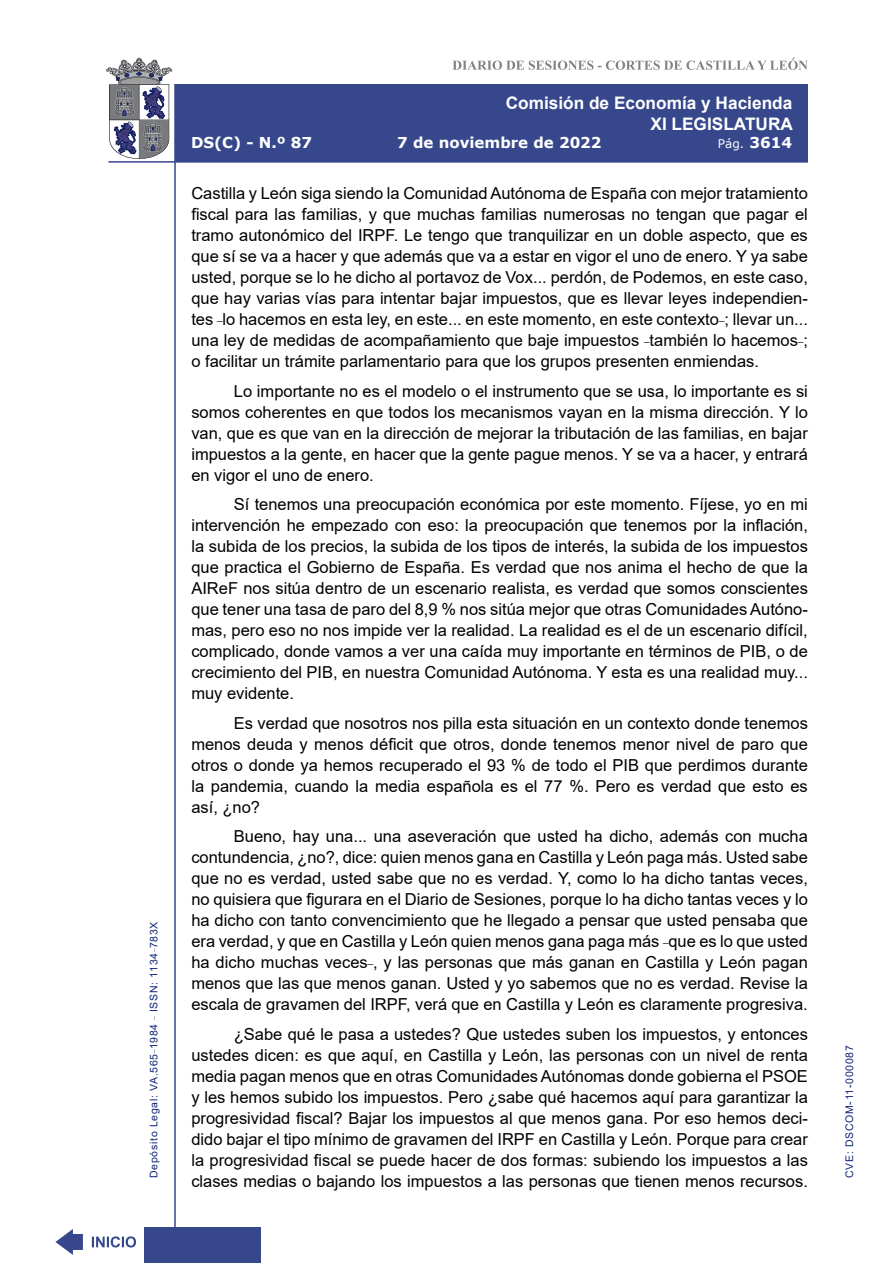
<style>
.page{position:relative;width:893px;height:1263px;background:#fff}
.page>*{position:absolute;margin:0;border:0;box-sizing:border-box;transform-origin:0 0}
.t1{font:700 17.25px/20.7px "Arial";color:#fff;text-align:right}
.t2{font:16.5px/21px "Arial";color:#000;text-align:justify}
.t3{font:700 15px "Verdana";color:#fff}
.t4{font:12px "Verdana";color:#fff}
.t5{font:10.5px "Arial";letter-spacing:.065em;color:#122678}
.s1{font-weight:700;font-size:15px}
</style>
<div class="page">
<svg style="left:452px;top:58px;width:356px;height:12px"></svg>
<hr style="left:174px;top:84px;width:2px;height:1179px;background:#36478c">
<div style="left:144px;top:1227px;width:117px;height:36px;background:#36478c"></div>
<div style="left:175px;top:84px;width:633px;height:78px;background:#36478c"></div>
<hr style="left:108px;top:161px;width:700px;height:2px;background:#36478c">
<svg style="left:92px;top:1236px;width:44px;height:11px"></svg>
<svg style="left:55px;top:1229px;width:28px;height:26px"></svg>
<svg style="left:106px;top:58px;width:66px;height:101px"></svg>
<p class="t5" style="left:146px;top:1178px;width:258px;rotate:-90deg">Depósito Legal: VA.565<sup>_</sup>1984 <sup>_</sup> ISSN: 1134<sup>_</sup>783X</p>
<p class="t1" style="left:506px;top:93px;width:289px">Comisión de Economía y Hacienda<br>XI LEGISLATURA</p>
<p class="t3" style="left:191px;top:132px;width:123px">DS(C) - N.º 87</p>
<p class="t3" style="left:397px;top:132px;width:206px">7 de noviembre de 2022</p>
<p class="t4" style="left:718px;top:135px;width:76px">Pág. <span class="s1">3614</span></p>
<p class="t2" style="left:191px;top:183px;width:618px">Castilla y León siga siendo la Comunidad Autónoma de España con mejor tratamiento fiscal para las familias, y que muchas familias numerosas no tengan que pagar el tramo autonómico del IRPF. Le tengo que tranquilizar en un doble aspecto, que es que sí se va a hacer y que además que va a estar en vigor el uno de enero. Y ya sabe usted, porque se lo he dicho al portavoz de Vox... perdón, de Podemos, en este caso, que hay varias vías para intentar bajar impuestos, que es llevar leyes independien&shy;tes <sup>_</sup>lo hacemos en esta ley, en este... en este momento, en este contexto<sup>_</sup>; llevar un... una ley de medidas de acompañamiento que baje impuestos <sup>_</sup>también lo hacemos<sup>_</sup>; o facilitar un trámite parlamentario para que los grupos presenten enmiendas.</p>
<p class="t2" style="left:191px;top:380px;width:618px;text-indent:43px">Lo importante no es el modelo o el instrumento que se usa, lo importante es si somos coherentes en que todos los mecanismos vayan en la misma dirección. Y lo van, que es que van en la dirección de mejorar la tributación de las familias, en bajar impuestos a la gente, en hacer que la gente pague menos. Y se va a hacer, y entrará en vigor el uno de enero.</p>
<p class="t2" style="left:191px;top:494px;width:618px;text-indent:43px">Sí tenemos una preocupación económica por este momento. Fíjese, yo en mi intervención he empezado con eso: la preocupación que tenemos por la inflación, la subida de los precios, la subida de los tipos de interés, la subida de los impuestos que practica el Gobierno de España. Es verdad que nos anima el hecho de que la AIReF nos sitúa dentro de un escenario realista, es verdad que somos conscientes que tener una tasa de paro del 8,9 % nos sitúa mejor que otras Comunidades Autóno&shy;mas, pero eso no nos impide ver la realidad. La realidad es el de un escenario difícil, complicado, donde vamos a ver una caída muy importante en términos de PIB, o de crecimiento del PIB, en nuestra Comunidad Autónoma. Y esta es una realidad muy... muy evidente.</p>
<p class="t2" style="left:191px;top:712px;width:618px;text-indent:43px">Es verdad que nosotros nos pilla esta situación en un contexto donde tenemos menos deuda y menos déficit que otros, donde tenemos menor nivel de paro que otros o donde ya hemos recuperado el 93 % de todo el PIB que perdimos durante la pandemia, cuando la media española es el 77 %. Pero es verdad que esto es así, ¿no?</p>
<p class="t2" style="left:191px;top:826px;width:618px;text-indent:43px">Bueno, hay una... una aseveración que usted ha dicho, además con mucha contundencia, ¿no?, dice: quien menos gana en Castilla y León paga más. Usted sabe que no es verdad, usted sabe que no es verdad. Y, como lo ha dicho tantas veces, no quisiera que figurara en el Diario de Sesiones, porque lo ha dicho tantas veces y lo ha dicho con tanto convencimiento que he llegado a pensar que usted pensaba que era verdad, y que en Castilla y León quien menos gana paga más <sup>_</sup>que es lo que usted ha dicho muchas veces<sup>_</sup>, y las personas que más ganan en Castilla y León pagan menos que las que menos ganan. Usted y yo sabemos que no es verdad. Revise la escala de gravamen del IRPF, verá que en Castilla y León es claramente progresiva.</p>
<p class="t2" style="left:191px;top:1023px;width:618px;text-indent:43px">¿Sabe qué le pasa a ustedes? Que ustedes suben los impuestos, y entonces ustedes dicen: es que aquí, en Castilla y León, las personas con un nivel de renta media pagan menos que en otras Comunidades Autónomas donde gobierna el PSOE y les hemos subido los impuestos. Pero ¿sabe qué hacemos aquí para garantizar la progresividad fiscal? Bajar los impuestos al que menos gana. Por eso hemos deci&shy;dido bajar el tipo mínimo de gravamen del IRPF en Castilla y León. Porque para crear la progresividad fiscal se puede hacer de dos formas: subiendo los impuestos a las clases medias o bajando los impuestos a las personas que tienen menos recursos.</p>
<p class="t5" style="left:842px;top:1178px;width:134px;rotate:-90deg">CVE: DSCOM-11-000087</p>
</div>
